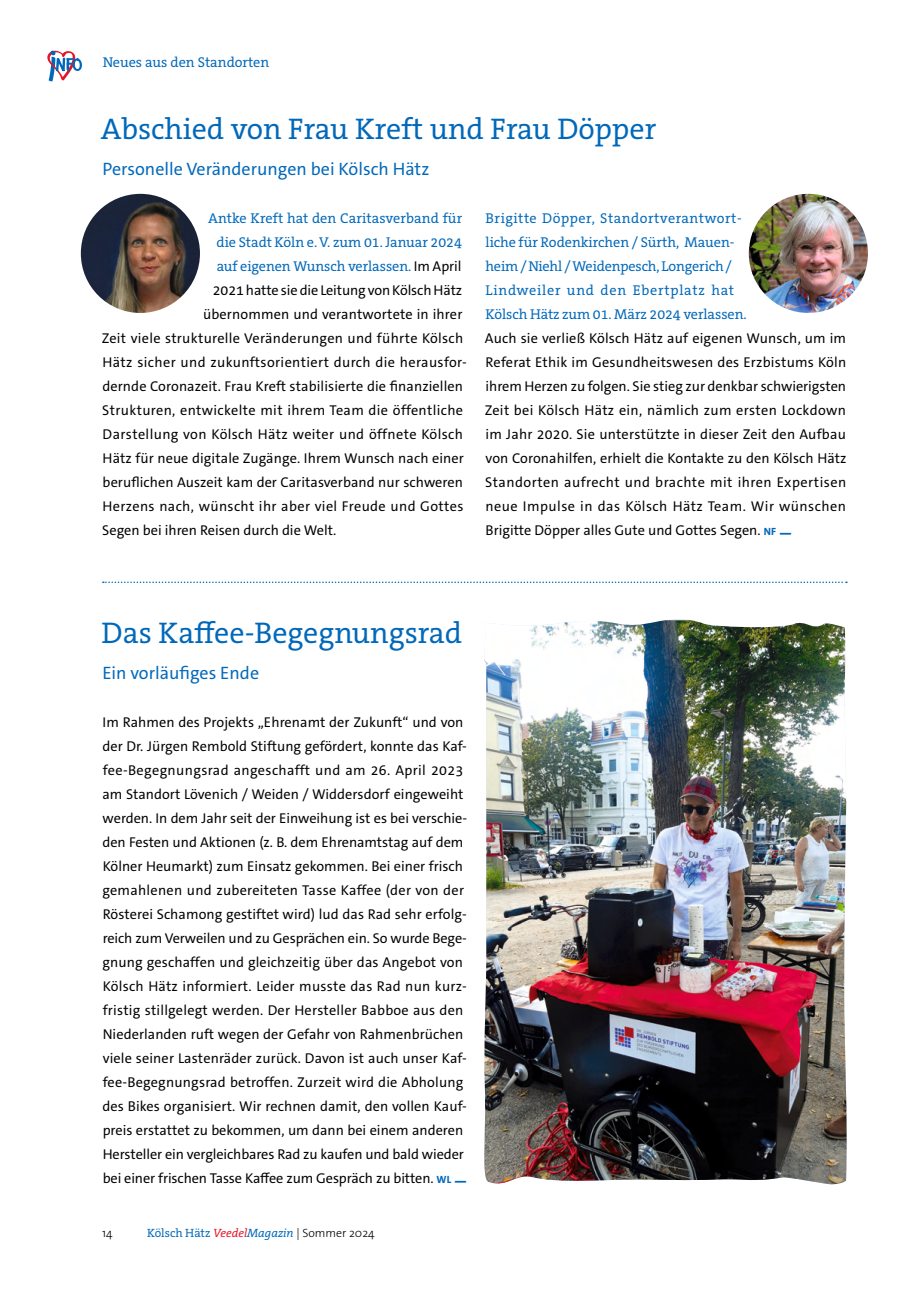
<style>
.page{position:relative;width:919px;height:1289px;background:#fff}
.page>*{position:absolute;margin:0;border:0;box-sizing:border-box;transform-origin:0 0}
.t1{font:30px "The Serif Office";color:#0068ba}
.t2{font:18px "The Sans Office";color:#0068ba}
.t3{font:14.25px/24px "The Sans Office";letter-spacing:.005em;color:#000}
.t4{font:14.25px/24px "The Serif Office";color:#0068ba;text-align:center}
.t5{font:14.25px "The Sans Office";letter-spacing:.025em;color:#000}
.t6{font:300 12px "The Sans";color:#000}
.s1{font-family:"The Sans Office";color:#000}
.s2{font-weight:700;font-size:10.5px;color:#0068ba}
.s3{font-weight:700;color:#0068ba}
.s4{font-family:"The Serif Office";font-weight:400;color:#0068ba}
.s5{font-family:"The Serif Office";font-weight:400;font-style:italic;color:#e51427}
.s6{font-family:"The Serif Office";font-weight:400;font-style:italic;color:#0068ba}
</style>
<div class="page">
<svg style="left:103px;top:581px;width:743px;height:2px"></svg>
<img style="left:81px;top:194px;width:119px;height:119px;border-radius:60px">
<img style="left:748px;top:194px;width:119px;height:119px;border-radius:60px">
<img style="left:484px;top:620px;width:363px;height:565px">
<svg style="left:47px;top:51px;width:35px;height:30px"></svg>
<p class="t4" style="left:103px;top:50px;width:168px">Neues aus den Standorten</p>
<h1 class="t1" style="left:101px;top:109px;width:557px">Abschied von Frau Kreft und Frau Döpper</h1>
<p class="t2" style="left:102px;top:157px;width:328px">Personelle Veränderungen bei Kölsch Hätz</p>
<p class="t4" style="left:208px;top:206px;width:255px">Antke Kreft hat den Caritasverband für die Stadt Köln e.V. zum 01. Januar 2024 auf eigenen Wunsch verlassen. <span class="s1">Im April</span></p>
<p class="t3" style="left:213px;top:278px;width:251px">2021 hatte sie die Leitung von Kölsch Hätz</p>
<p class="t3" style="left:203px;top:302px;width:261px">übernommen und verantwortete in ihrer</p>
<p class="t3" style="left:102px;top:326px;width:363px">Zeit viele strukturelle Veränderungen und führte Kölsch</p>
<p class="t5" style="left:103px;top:353px;width:366px">Hätz sicher und zukunftsorientiert durch die herausfor-</p>
<p class="t3" style="left:102px;top:374px;width:362px">dernde Coronazeit. Frau Kreft stabilisierte die finanziellen</p>
<p class="t5" style="left:102px;top:401px;width:362px">Strukturen, entwickelte mit ihrem Team die öffentliche</p>
<p class="t5" style="left:103px;top:425px;width:362px">Darstellung von Kölsch Hätz weiter und öffnete Kölsch</p>
<p class="t3" style="left:103px;top:446px;width:363px">Hätz für neue digitale Zugänge. Ihrem Wunsch nach einer</p>
<p class="t3" style="left:103px;top:470px;width:362px">beruflichen Auszeit kam der Caritasverband nur schweren</p>
<p class="t5" style="left:103px;top:497px;width:362px">Herzens nach, wünscht ihr aber viel Freude und Gottes</p>
<p class="t3" style="left:102px;top:518px;width:235px">Segen bei ihren Reisen durch die Welt.</p>
<p class="t4" style="left:485px;top:206px;width:263px;text-align:left">Brigitte Döpper, Standortverantwort&shy;liche für Rodenkirchen / Sürth, Mauen&shy;heim / Niehl / Weidenpesch, Longerich / Lindweiler und den Ebertplatz hat Kölsch Hätz zum 01. März 2024 verlassen.</p>
<p class="t3" style="left:484px;top:326px;width:363px;text-align:justify">Auch sie verließ Kölsch Hätz auf eigenen Wunsch, um im Referat Ethik im Gesundheitswesen des Erzbistums Köln ihrem Herzen zu folgen. Sie stieg zur denkbar schwierigsten Zeit bei Kölsch Hätz ein, nämlich zum ersten Lockdown im Jahr 2020. Sie unterstützte in dieser Zeit den Aufbau von Coronahilfen, erhielt die Kontakte zu den Kölsch Hätz Standorten aufrecht und brachte mit ihren Expertisen neue Impulse in das Kölsch Hätz Team. Wir wünschen Brigitte Döpper alles Gute und Gottes Segen. <span class="s2">NF</span> <span class="s3">—</span></p>
<h1 class="t1" style="left:101px;top:613px;width:362px">Das Kaffee-Begegnungsrad</h1>
<p class="t2" style="left:102px;top:661px;width:158px">Ein vorläufiges Ende</p>
<p class="t3" style="left:102px;top:710px;width:367px">Im Rahmen des Projekts „Ehrenamt der Zukunft“ und von der Dr. Jürgen Rembold Stiftung gefördert, konnte das Kaf&shy;fee-Begegnungsrad angeschafft und am 26. April 2023 am Standort Lövenich / Weiden / Widdersdorf eingeweiht werden. In dem Jahr seit der Einweihung ist es bei verschie&shy;den Festen und Aktionen (z. B. dem Ehrenamtstag auf dem Kölner Heumarkt) zum Einsatz gekommen. Bei einer frisch gemahlenen und zubereiteten Tasse Kaffee (der von der Rösterei Schamong gestiftet wird) lud das Rad sehr erfolg&shy;reich zum Verweilen und zu Gesprächen ein. So wurde Bege&shy;gnung geschaffen und gleichzeitig über das Angebot von Kölsch Hätz informiert. Leider musste das Rad nun kurz&shy;fristig stillgelegt werden. Der Hersteller Babboe aus den Niederlanden ruft wegen der Gefahr von Rahmenbrüchen viele seiner Lastenräder zurück. Davon ist auch unser Kaf&shy;fee-Begegnungsrad betroffen. Zurzeit wird die Abholung des Bikes organisiert. Wir rechnen damit, den vollen Kauf&shy;preis erstattet zu bekommen, um dann bei einem anderen Hersteller ein vergleichbares Rad zu kaufen und bald wieder bei einer frischen Tasse Kaffee zum Gespräch zu bitten. <span class="s2">WL</span> <span class="s3">—</span></p>
<p class="t6" style="left:102px;top:1223px;width:12px">14</p>
<p class="t6" style="left:147px;top:1223px;width:229px"><span class="s4">Kölsch Hätz</span> <span class="s5">Veedel</span><span class="s6">Magazin</span> | Sommer 2024</p>
</div>
